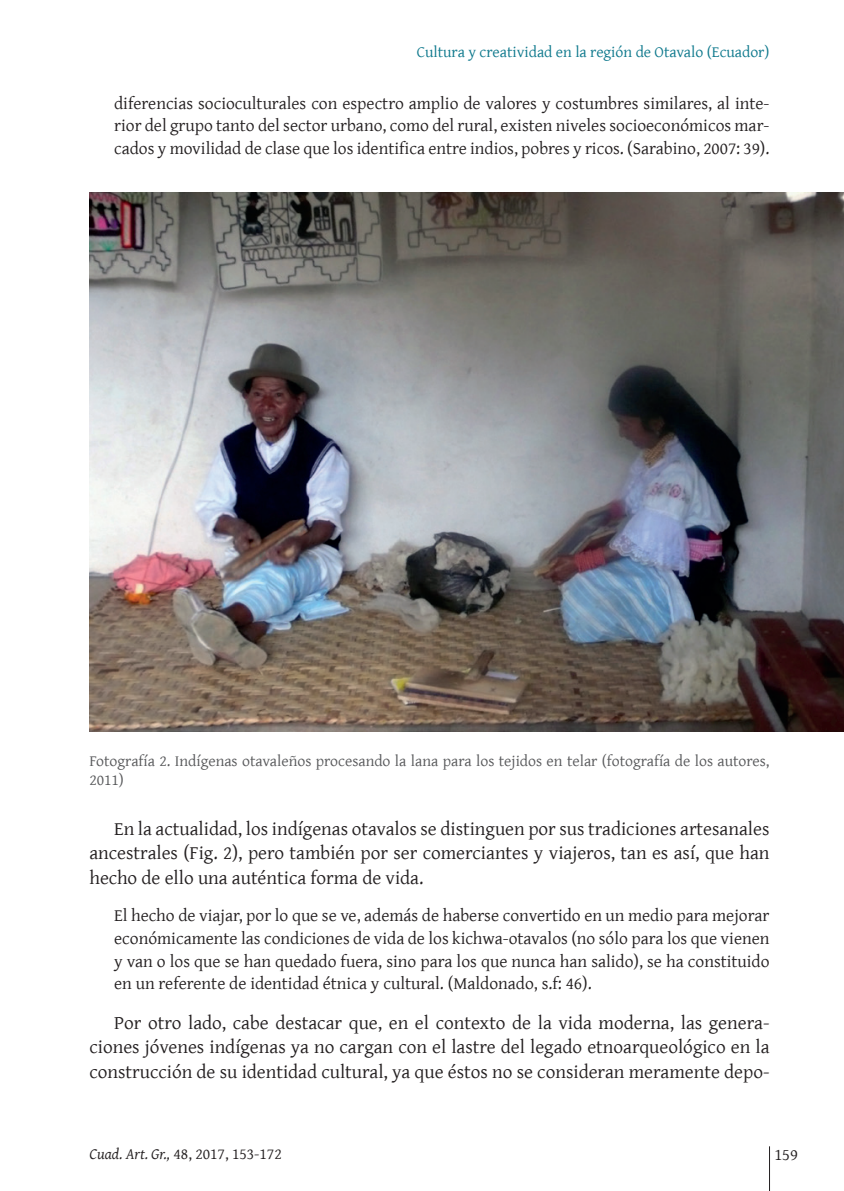
<style>
.page{position:relative;width:844px;height:1191px;background:#fff}
.page>*{position:absolute;margin:0;border:0;box-sizing:border-box;transform-origin:0 0}
.t1{font:19.25px/24.5px "Gentium Plus";color:#231f20;text-align:justify}
.t2{font:17.5px/22.8px "Gentium Plus";color:#231f20;text-align:justify}
.t3{font:16.62px "Gentium Plus";color:#231f20}
.t4{font:15.75px/18.9px "Gentium Plus";color:#57585a}
.t5{font:15.75px "Gentium Plus";color:#0d788c}
.t6{font:15.75px "Gentium Plus";color:#231f20}
.s1{font-style:italic}
</style>
<div class="page">
<hr style="left:769px;top:1146px;width:1px;height:45px;background:#231f20">
<img style="left:89px;top:193px;width:754px;height:539px">
<p class="t5" style="left:416px;top:37px;width:354px">Cultura y creatividad en la región de Otavalo (Ecuador)</p>
<p class="t2" style="left:114px;top:90px;width:656px">diferencias socioculturales con espectro amplio de valores y costumbres similares, al inte&shy;rior del grupo tanto del sector urbano, como del rural, existen niveles socioeconómicos mar&shy;cados y movilidad de clase que los identifica entre indios, pobres y ricos. (Sarabino, 2007: 39).</p>
<p class="t4" style="left:89px;top:750px;width:681px">Fotografía 2. Indígenas otavaleños procesando la lana para los tejidos en telar (fotografía de los autores,<br>2011)</p>
<p class="t1" style="left:89px;top:814px;width:681px;text-indent:25px">En la actualidad, los indígenas otavalos se distinguen por sus tradiciones artesanales ancestrales (Fig. 2), pero también por ser comerciantes y viajeros, tan es así, que han hecho de ello una auténtica forma de vida.</p>
<p class="t2" style="left:114px;top:902px;width:656px">El hecho de viajar, por lo que se ve, además de haberse convertido en un medio para mejorar económicamente las condiciones de vida de los kichwa-otavalos (no sólo para los que vienen y van o los que se han quedado fuera, sino para los que nunca han salido), se ha constituido en un referente de identidad étnica y cultural. (Maldonado, s.f: 46).</p>
<p class="t1" style="left:89px;top:1008px;width:681px;text-indent:25px">Por otro lado, cabe destacar que, en el contexto de la vida moderna, las genera&shy;ciones jóvenes indígenas ya no cargan con el lastre del legado etnoarqueológico en la construcción de su identidad cultural, ya que éstos no se consideran meramente depo-</p>
<p class="t6" style="left:89px;top:1138px;width:194px"><span class="s1">Cuad. Art. Gr.,</span> 48, 2017, 153-172</p>
<p class="t3" style="left:774px;top:1138px;width:25px">159</p>
</div>
